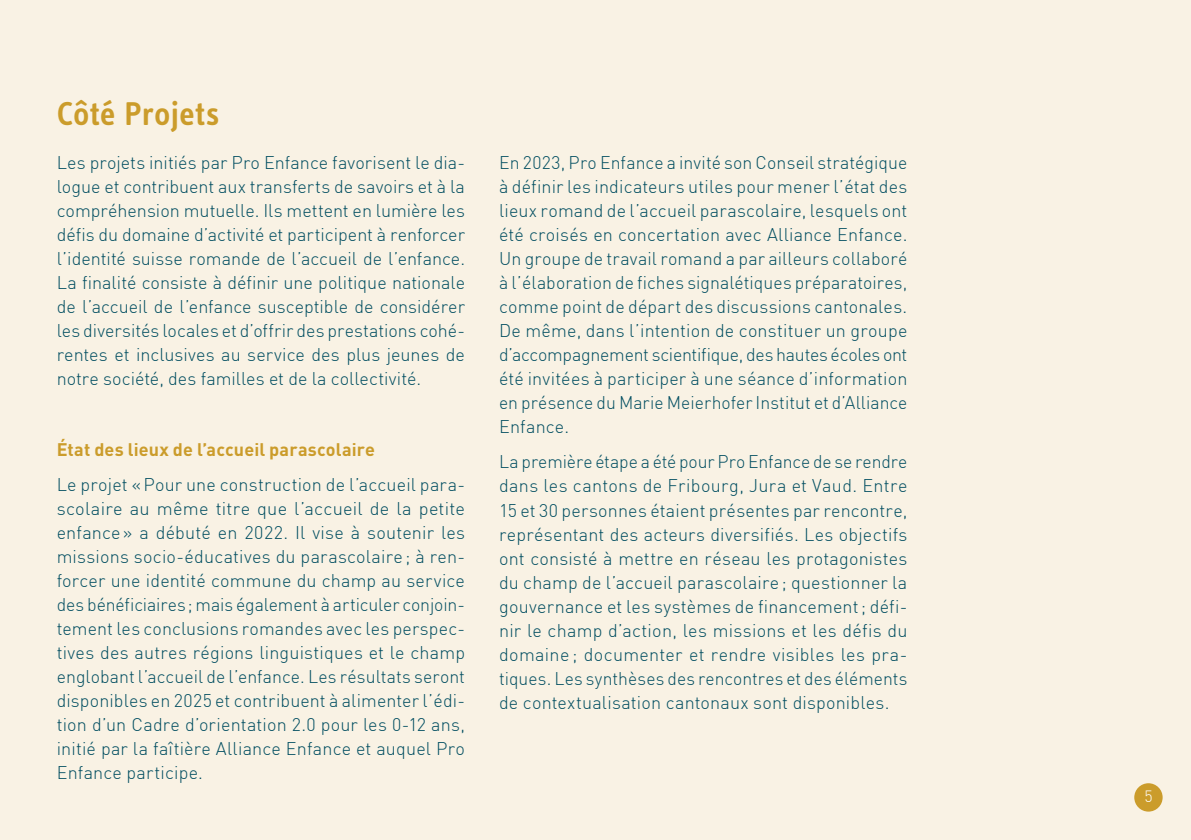
<style>
.page{position:relative;width:1191px;height:840px;background:#fff}
.page>*{position:absolute;margin:0;border:0;box-sizing:border-box;transform-origin:0 0}
.titre{font:34px "Info Text Semibold Tf";letter-spacing:.005em;color:#cb9c2b}
.texte_courant{font:300 18px/24px "DIN";letter-spacing:.01em;color:#004d60;text-align:justify}
.texte_courant-2{font:700 18px "DINOT";letter-spacing:.005em;color:#cb9c2b}
.t1{font:300 16px "DIN";color:#fff}
</style>
<div class="page">
<div style="left:0;top:0;width:1191px;height:839px;background:#f9f2e4"></div>
<div style="left:1134px;top:782px;width:28px;height:29px;background:#cb9c2b;border-radius:50%"></div>
<p class="titre" style="left:57px;top:94px;width:164px">Côté Projets</p>
<p class="texte_courant" style="left:57px;top:150px;width:410px">Les projets initiés par Pro Enfance favorisent le dia&shy;logue et contribuent aux transferts de savoirs et à la compréhension mutuelle. Ils mettent en lumière les défis du domaine d’activité et participent à renforcer l’identité suisse romande de l’accueil de l’enfance.<br>La finalité consiste à définir une politique nationale de l’accueil de l’enfance susceptible de considérer les diversités locales et d’offrir des prestations cohé&shy;rentes et inclusives au service des plus jeunes de notre société, des familles et de la collectivité.</p>
<p class="texte_courant-2" style="left:57px;top:435px;width:320px">État des lieux de l’accueil parascolaire</p>
<p class="texte_courant" style="left:57px;top:472px;width:410px;text-align:left">Le projet «Pour une construction de l’accueil para&shy;scolaire au même titre que l’accueil de la petite enfance» a débuté en 2022. Il vise à soutenir les missions socio-éducatives du parascolaire; à ren&shy;forcer une identité commune du champ au service des bénéficiaires; mais également à articuler conjoin&shy;tement les conclusions romandes avec les perspec&shy;tives des autres régions linguistiques et le champ englobant l’accueil de l’enfance. Les résultats seront disponibles en 2025 et contribuent à alimenter l’édi&shy;tion d’un Cadre d’orientation 2.0 pour les 0-12 ans, initié par la faîtière Alliance Enfance et auquel Pro Enfance participe.</p>
<p class="texte_courant" style="left:499px;top:150px;width:410px">En 2023, Pro Enfance a invité son Conseil stratégique à définir les indicateurs utiles pour mener l’état des lieux romand de l’accueil parascolaire, lesquels ont été croisés en concertation avec Alliance Enfance.<br>Un groupe de travail romand a par ailleurs collaboré à l’élaboration de fiches signalétiques préparatoires, comme point de départ des discussions cantonales.<br>De même, dans l’intention de constituer un groupe d’accompagnement scientifique, des hautes écoles ont été invitées à participer à une séance d’information en présence du Marie Meierhofer Institut et d’Alliance Enfance.</p>
<p class="texte_courant" style="left:499px;top:449px;width:410px">La première étape a été pour Pro Enfance de se rendre dans les cantons de Fribourg, Jura et Vaud. Entre 15 et 30 personnes étaient présentes par rencontre, représentant des acteurs diversifiés. Les objectifs ont consisté à mettre en réseau les protagonistes du champ de l’accueil parascolaire; questionner la gouvernance et les systèmes de financement; défi&shy;nir le champ d’action, les missions et les défis du domaine ; documenter et rendre visibles les pra&shy;tiques. Les synthèses des rencontres et des éléments de contextualisation cantonaux sont disponibles.</p>
<p class="t1" style="left:1144px;top:785px;width:10px">5</p>
</div>
